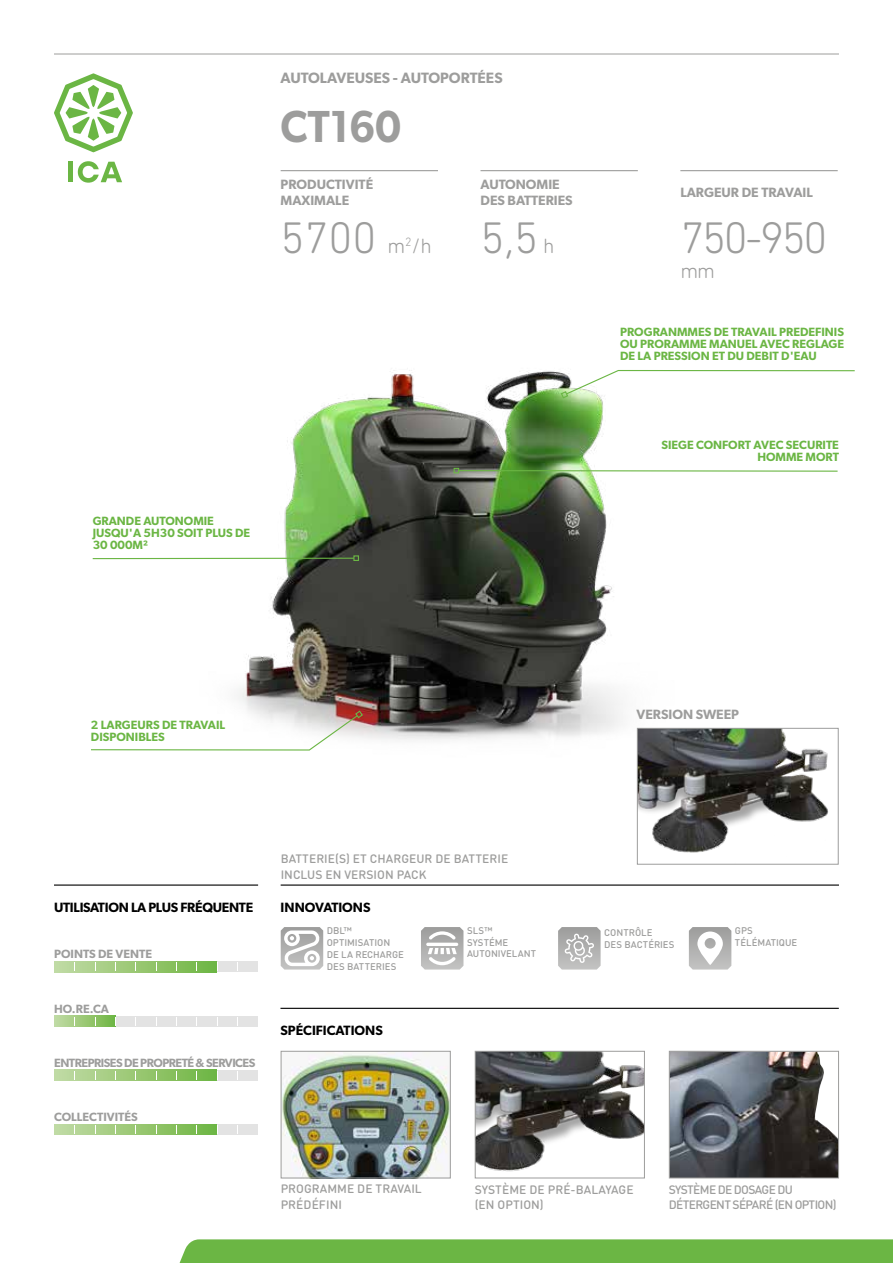
<style>
.page{position:relative;width:893px;height:1263px;background:#fff}
.page>*{position:absolute;margin:0;border:0;box-sizing:border-box;transform-origin:0 0}
.t1{font:300 45px "DIN Next Rounded LT Pro";letter-spacing:-.05em;color:#9d9d9c}
.t2{font:600 45px "Gibson";color:#9d9d9c;scale:.93 1}
.t3{font:300 21px "DIN Next Rounded LT Pro";color:#9d9d9c}
.t4{font:600 15px "Gibson";color:#9d9d9c}
.t5{font:600 13.5px/16.2px "Gibson";color:#9d9d9c}
.t6{font:600 13.5px "Gibson";letter-spacing:-.02em;color:#000}
.t7{font:600 13.5px "Gibson";color:#000}
.t8{font:600 12px/12px "Gibson";color:#6bb644}
.t9{font:500 12px/15.5px "DIN Round Pro";letter-spacing:.005em;color:#9d9d9c}
.t10{font:500 12px/15.5px "DIN Round Pro";letter-spacing:-.055em;color:#9d9d9c}
.t11{font:600 12px "Gibson";letter-spacing:-.03em;color:#9d9d9c}
.t12{font:600 12px "Gibson";color:#9d9d9c}
.t13{font:500 9.6px/11.2px "DIN Round Pro";color:#9d9d9c}
.s1{font-size:21px}
</style>
<div class="page">
<hr style="left:54px;top:54px;width:785px;height:1px;background:#9d9d9c">
<svg style="left:54px;top:73px;width:79px;height:79px"></svg>
<div style="left:68px;top:162px;width:5px;height:20px;background:#6bb644"></div>
<svg style="left:78px;top:161px;width:44px;height:22px"></svg>
<div style="left:179px;top:1239px;width:714px;height:24px;background:#6bb644"></div>
<img style="left:283px;top:1053px;width:166px;height:123px">
<div style="left:281px;top:1051px;width:170px;height:127px;border:1px solid #9d9d9c"></div>
<img style="left:477px;top:1053px;width:166px;height:119px">
<div style="left:475px;top:1051px;width:170px;height:127px;border:1px solid #9d9d9c"></div>
<hr style="left:281px;top:170px;width:157px;height:1px;background:#9d9d9c">
<hr style="left:480px;top:170px;width:158px;height:1px;background:#9d9d9c">
<hr style="left:680px;top:170px;width:158px;height:1px;background:#9d9d9c">
<hr style="left:281px;top:884px;width:558px;height:2px;background:#000">
<hr style="left:280px;top:1008px;width:559px;height:1px;background:#000">
<img style="left:652px;top:730px;width:176px;height:123px">
<div style="left:637px;top:728px;width:202px;height:136px;border:1px solid #9d9d9c"></div>
<hr style="left:54px;top:884px;width:204px;height:2px;background:#000">
<div style="left:54px;top:961px;width:204px;height:11px;background:#e3e3e3"></div>
<svg style="left:54px;top:961px;width:163px;height:11px;background:#9cca78"></svg>
<div style="left:54px;top:1070px;width:204px;height:10px;background:#e3e3e3"></div>
<svg style="left:54px;top:1070px;width:163px;height:10px;background:#9cca79"></svg>
<div style="left:54px;top:1016px;width:204px;height:10px;background:#e3e3e3"></div>
<svg style="left:54px;top:1016px;width:61px;height:10px"></svg>
<div style="left:54px;top:1124px;width:204px;height:11px;background:#e3e3e3"></div>
<svg style="left:54px;top:1124px;width:163px;height:11px;background:#9cca78"></svg>
<img style="left:671px;top:1053px;width:166px;height:123px">
<div style="left:669px;top:1051px;width:170px;height:127px;border:1px solid #9d9d9c"></div>
<img style="left:184px;top:370px;width:515px;height:444px">
<svg style="left:281px;top:927px;width:42px;height:42px"></svg>
<svg style="left:421px;top:927px;width:42px;height:42px"></svg>
<svg style="left:558px;top:927px;width:43px;height:42px;background:#bbbbba"></svg>
<svg style="left:560px;top:370px;width:295px;height:29px"></svg>
<svg style="left:454px;top:468px;width:384px;height:5px"></svg>
<svg style="left:91px;top:710px;width:273px;height:41px"></svg>
<hr style="left:93px;top:558px;width:261px;height:1px;background:#6bb644">
<svg style="left:353px;top:555px;width:6px;height:6px"></svg>
<svg style="left:689px;top:927px;width:42px;height:42px"></svg>
<p class="t4" style="left:281px;top:69px;width:223px">AUTOLAVEUSES - AUTOPORTÉES</p>
<h1 class="t2" style="left:281px;top:100px;width:131px">CT160</h1>
<p class="t5" style="left:281px;top:176px;width:94px">PRODUCTIVITÉ<br>MAXIMALE</p>
<p class="t5" style="left:480px;top:176px;width:94px">AUTONOMIE<br>DES BATTERIES</p>
<p class="t5" style="left:680px;top:184px;width:134px">LARGEUR DE TRAVAIL</p>
<h1 class="t1" style="left:281px;top:212px;width:275px">5700 <span class="s1">m</span><sup>2</sup><span class="s1">/h</span> 5,5 <span class="s1">h</span></h1>
<h1 class="t1" style="left:680px;top:212px;width:148px">750-950</h1>
<h2 class="t3" style="left:680px;top:259px;width:36px">mm</h2>
<p class="t8" style="left:620px;top:326px;width:226px;text-align:justify">PROGRANMMES DE TRAVAIL PREDEFINIS OU PRORAMME MANUEL AVEC REGLAGE DE LA PRESSION ET DU DEBIT D'EAU</p>
<p class="t8" style="left:93px;top:514px;width:159px">GRANDE AUTONOMIE<br>JUSQU'A 5H30 SOIT PLUS DE<br>30 000M²</p>
<p class="t8" style="left:661px;top:439px;width:179px;text-align:right">SIEGE CONFORT AVEC SECURITE<br>HOMME MORT</p>
<p class="t8" style="left:91px;top:718px;width:136px">2 LARGEURS DE TRAVAIL<br>DISPONIBLES</p>
<p class="t5" style="left:637px;top:706px;width:104px">VERSION SWEEP</p>
<p class="t6" style="left:54px;top:899px;width:201px">UTILISATION LA PLUS FRÉQUENTE</p>
<p class="t12" style="left:54px;top:947px;width:99px">POINTS DE VENTE</p>
<p class="t11" style="left:54px;top:1001px;width:56px">HO.RE.CA</p>
<p class="t11" style="left:54px;top:1055px;width:203px">ENTREPRISES DE PROPRETÉ &amp; SERVICES</p>
<p class="t12" style="left:54px;top:1109px;width:85px">COLLECTIVITÉS</p>
<p class="t9" style="left:281px;top:851px;width:229px">BATTERIE(S) ET CHARGEUR DE BATTERIE<br>INCLUS EN VERSION PACK</p>
<p class="t7" style="left:281px;top:899px;width:91px">INNOVATIONS</p>
<p class="t13" style="left:327px;top:925px;width:79px;line-height:11.7px">DBL™<br>OPTIMISATION<br>DE LA RECHARGE<br>DES BATTERIES</p>
<p class="t13" style="left:467px;top:925px;width:71px">SLS™<br>SYSTÉME<br>AUTONIVELANT</p>
<p class="t7" style="left:280px;top:1022px;width:104px">SPÉCIFICATIONS</p>
<p class="t13" style="left:604px;top:927px;width:72px">CONTRÔLE<br>DES BACTÉRIES</p>
<p class="t13" style="left:735px;top:925px;width:64px">GPS<br>TÉLÉMATIQUE</p>
<p class="t9" style="left:281px;top:1181px;width:143px">PROGRAMME DE TRAVAIL<br>PRÉDÉFINI</p>
<p class="t9" style="left:475px;top:1181px;width:160px">SYSTÈME DE PRÉ-BALAYAGE (EN OPTION)</p>
<p class="t10" style="left:669px;top:1181px;width:169px">SYSTÈME DE DOSAGE DU<br>DÉTERGENT SÉPARÉ (EN OPTION)</p>
</div>
